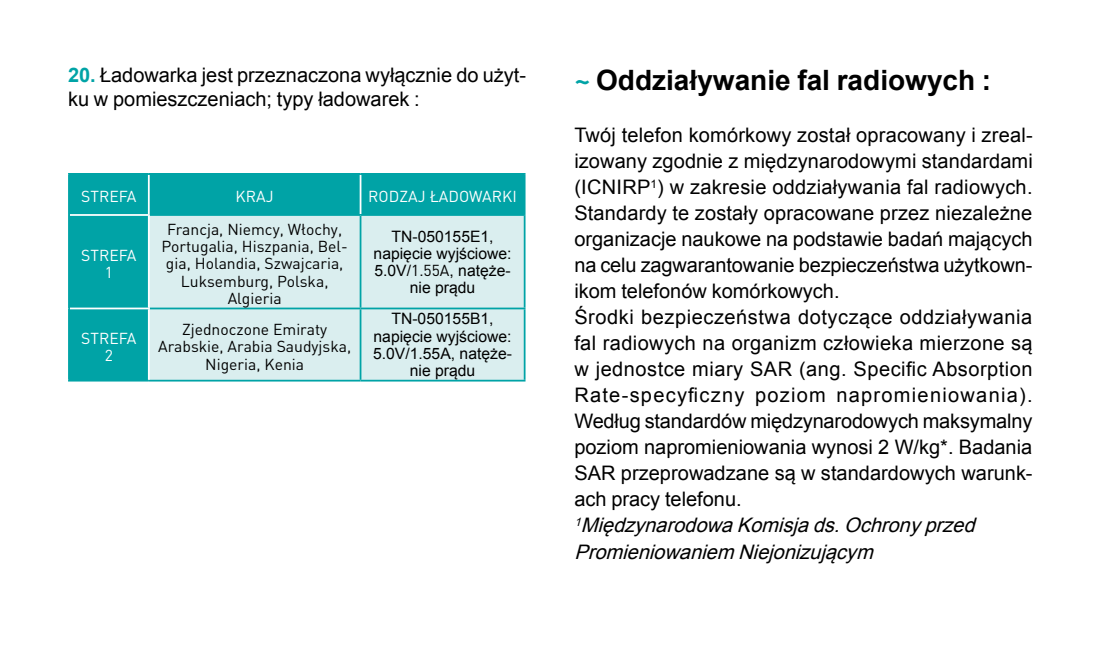
<style>
.page{position:relative;width:1112px;height:658px;background:#fff}
.page>*{position:absolute;margin:0;border:0;box-sizing:border-box;transform-origin:0 0}
.t1{font:700 28px "Arial";color:#000}
.t2{font:20px/26px "Arial";letter-spacing:.005em;color:#000}
.t3{font:15.6px/17.2px "DIN";color:#000;text-align:center}
.t4{font:15.6px/17.2px "Arial";color:#000;text-align:center}
.t5{font:15.6px/17.2px "DIN";color:#fff;text-align:center}
.s1{font-weight:700;color:#00a3a6}
.s2{font-family:"DIN";font-weight:500;color:#00a3a6}
.s3{font-style:italic}
.s4{font-family:"DIN"}
</style>
<div class="page">
<div style="left:70px;top:175px;width:453px;height:205px;background:#00a3a6"></div>
<div style="left:150px;top:216px;width:373px;height:164px;background:#daeeef"></div>
<hr style="left:359px;top:175px;width:2px;height:39px;background:#fff">
<hr style="left:359px;top:216px;width:2px;height:91px;background:#00a3a6">
<hr style="left:150px;top:307px;width:210px;height:2px;background:#00a3a6">
<hr style="left:360px;top:307px;width:165px;height:2px;background:#00a3a6">
<hr style="left:359px;top:309px;width:2px;height:71px;background:#00a3a6">
<hr style="left:148px;top:175px;width:2px;height:39px;background:#fff">
<hr style="left:150px;top:214px;width:210px;height:2px;background:#00a3a6">
<hr style="left:360px;top:214px;width:165px;height:2px;background:#00a3a6">
<hr style="left:70px;top:214px;width:80px;height:2px;background:#fff">
<hr style="left:70px;top:307px;width:80px;height:2px;background:#fff">
<hr style="left:68px;top:173px;width:81px;height:2px;background:#00a3a6">
<hr style="left:68px;top:175px;width:2px;height:40px;background:#00a3a6">
<hr style="left:149px;top:173px;width:211px;height:2px;background:#00a3a6">
<hr style="left:360px;top:173px;width:165px;height:2px;background:#00a3a6">
<hr style="left:523px;top:175px;width:2px;height:39px;background:#00a3a6">
<hr style="left:68px;top:215px;width:2px;height:93px;background:#00a3a6">
<hr style="left:523px;top:216px;width:2px;height:91px;background:#00a3a6">
<hr style="left:68px;top:308px;width:2px;height:72px;background:#00a3a6">
<hr style="left:523px;top:309px;width:2px;height:71px;background:#00a3a6">
<hr style="left:149px;top:380px;width:211px;height:1px;background:#00a3a6">
<hr style="left:148px;top:216px;width:2px;height:91px;background:#fff">
<hr style="left:68px;top:380px;width:81px;height:1px;background:#00a3a6">
<hr style="left:148px;top:309px;width:2px;height:71px;background:#fff">
<hr style="left:360px;top:380px;width:165px;height:1px;background:#00a3a6">
<p class="t2" style="left:68px;top:63px;width:459px;line-height:24px"><span class="s1">20.</span> Ładowarka jest przeznaczona wyłącznie do użyt&shy;ku w pomieszczeniach; typy ładowarek :</p>
<h1 class="t1" style="left:574px;top:62px;width:418px"><span class="s2">~</span> Oddziaływanie fal radiowych :</h1>
<p class="t2" style="left:574px;top:122px;width:460px">Twój telefon komórkowy został opracowany i zreal&shy;izowany zgodnie z międzynarodowymi standardami (ICNIRP<sup>1</sup>) w zakresie oddziaływania fal radiowych.<br>Standardy te zostały opracowane przez niezależne organizacje naukowe na podstawie badań mających na celu zagwarantowanie bezpieczeństwa użytkown&shy;ikom telefonów komórkowych.<br>Środki bezpieczeństwa dotyczące oddziaływania fal radiowych na organizm człowieka mierzone są w jednostce miary SAR (ang. Specific Absorption Rate-specyficzny poziom napromieniowania).<br>Według standardów międzynarodowych maksymalny poziom napromieniowania wynosi 2 W/kg*. Badania SAR przeprowadzane są w standardowych warunk&shy;ach pracy telefonu.<br><sup>1</sup><span class="s3">MiędzynarodowaKomisjads.Ochronyprzed Promieniowaniem Niejonizującym</span></p>
<p class="t5" style="left:81px;top:188px;width:57px">STREFA</p>
<p class="t5" style="left:235px;top:188px;width:40px">KRAJ</p>
<p class="t5" style="left:368px;top:188px;width:150px">RODZAJ ŁADOWARKI</p>
<p class="t3" style="left:161px;top:220px;width:188px">Francja, Niemcy, Włochy,<br>Portugalia, Hiszpania, Bel&shy;gia, Holandia, Szwajcaria,<br>Luksemburg, Polska,<br>Algieria</p>
<p class="t4" style="left:373px;top:227px;width:139px">TN-050155E1, napięcie wyjściowe:<br>5.0V/<span class="s4">1.55A</span>, natęże&shy;nie prądu</p>
<p class="t5" style="left:81px;top:246px;width:57px">STREFA<br>1</p>
<p class="t5" style="left:81px;top:329px;width:57px">STREFA<br>2</p>
<p class="t3" style="left:158px;top:320px;width:194px">Zjednoczone Emiraty<br>Arabskie, Arabia Saudyjska,<br>Nigeria, Kenia</p>
<p class="t4" style="left:373px;top:310px;width:140px">TN-050155B1, napięcie wyjściowe:<br>5.0V/1.55A, natęże&shy;nie prądu</p>
</div>
